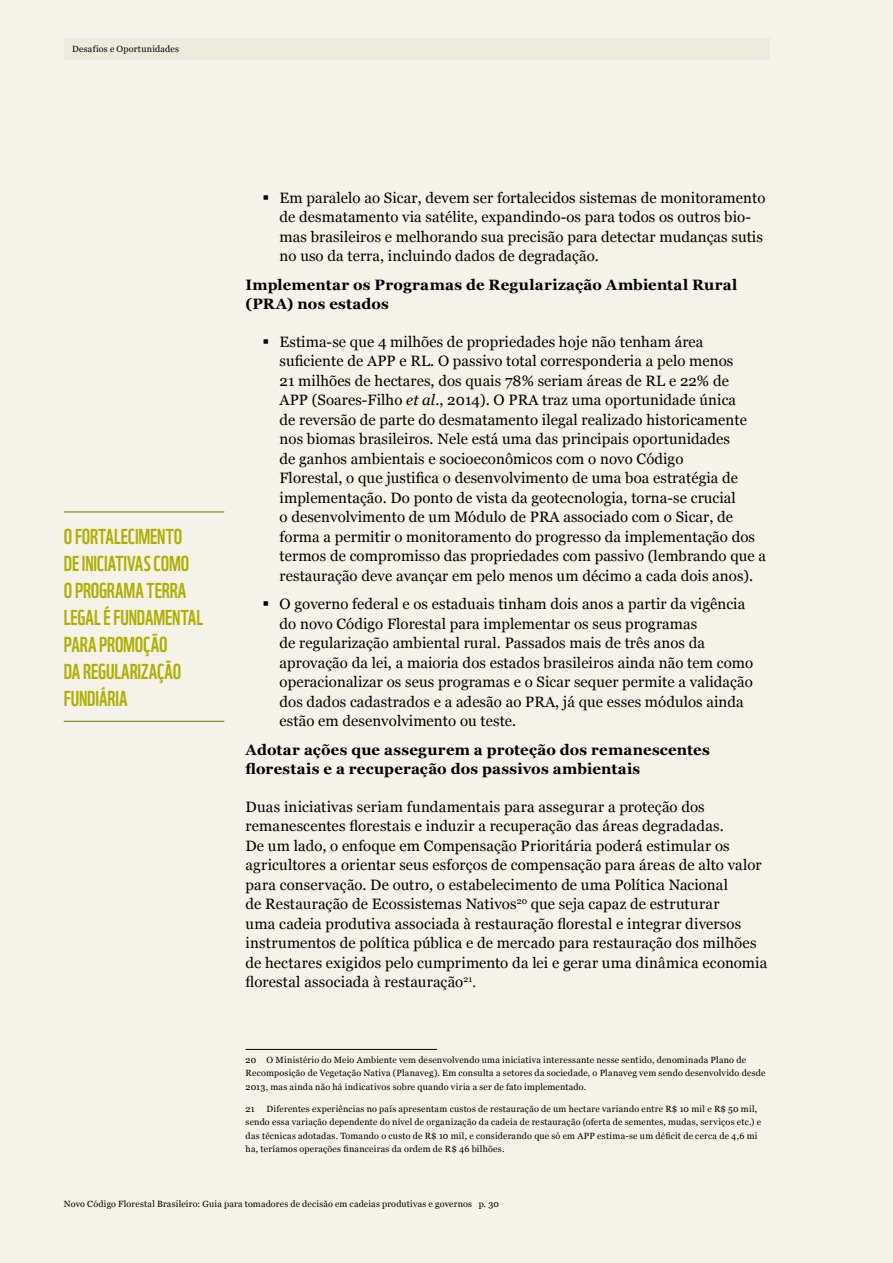
<style>
.page{position:relative;width:893px;height:1263px;background:#f5f2ea}
.page>*{position:absolute;margin:0;border:0;box-sizing:border-box;transform-origin:0 0}
.t1{font:21px/27px "WWF";color:#b0ae00}
.t2{font:15px/19.5px "Georgia";letter-spacing:.005em;color:#000}
.t3{font:700 15px/19.5px "Georgia";letter-spacing:.015em;color:#000}
.t4{font:9px/13.5px "Georgia";letter-spacing:.025em;color:#000}
.s1{font-style:italic}
.s2{font-size:13.5px}
</style>
<div class="page">
<div style="left:64px;top:38px;width:706px;height:22px;background:#edebdb"></div>
<hr style="left:246px;top:1049px;width:191px;height:1px;background:#000">
<hr style="left:64px;top:511px;width:160px;height:1px;background:#768513">
<hr style="left:64px;top:721px;width:160px;height:1px;background:#768513">
<p class="t4" style="left:72px;top:41px;width:108px">Desafios e Oportunidades</p>
<h1 class="t1" style="left:64px;top:520px;width:20px">O FORTA</h1>
<h1 class="t1" style="left:114px;top:520px;width:45px">LECIMENTO</h1>
<h1 class="t1" style="left:64px;top:548px;width:25px">DE INICIATI</h1>
<h1 class="t1" style="left:127px;top:548px;width:62px">VAS COMO</h1>
<h1 class="t1" style="left:64px;top:575px;width:29px">O PROGRA</h1>
<h1 class="t1" style="left:124px;top:575px;width:40px">MA TERRA</h1>
<h1 class="t1" style="left:64px;top:602px;width:59px">LEGA L É FUNDA</h1>
<h1 class="t1" style="left:154px;top:602px;width:51px">MENTAL</h1>
<h1 class="t1" style="left:64px;top:629px;width:9px">PARA</h1>
<h1 class="t1" style="left:64px;top:629px;width:94px;text-indent:35px">PROMOÇÃO<br>DAREGULARIZAÇÃO<br>FUNDI</h1>
<h1 class="t1" style="left:99px;top:683px;width:16px">ÁRIA</h1>
<p class="t2" style="left:280px;top:187px;width:487px">Em paralelo ao Sicar, devem ser fortalecidos sistemas de monitoramento de desmatamento via satélite, expandindo-os para todos os outros bio&shy;mas brasileiros e melhorando sua precisão para detectar mudanças sutis no uso da terra, incluindo dados de degradação.</p>
<p class="t3" style="left:246px;top:274px;width:493px">Implementar os Programas de Regularização Ambiental Rural (PRA) nos estados</p>
<p class="t2" style="left:280px;top:331px;width:488px">Estima-se que 4 milhões de propriedades hoje não tenham área suficiente de APP e RL. O passivo total corresponderia a pelo menos<br>21 milhões de hectares, dos quais 78% seriam áreas de RL e 22% de<br>APP (Soares-Filho <span class="s1">et al</span>., 2014). O PRA traz uma oportunidade única<br>de reversão de parte do desmatamento ilegal realizado historicamente nos biomas brasileiros. Nele está uma das principais oportunidades<br>de ganhos ambientais e socioeconômicos com o novo Código<br>Florestal, o que justifica o desenvolvimento de uma boa estratégia de implementação. Do ponto de vista da geotecnologia, torna-se crucial<br>o desenvolvimento de um Módulo de PRA associado com o Sicar, de forma a permitir o monitoramento do progresso da implementação dos termos de compromisso das propriedades com passivo (lembrando que a restauração deve avançar em pelo menos um décimo a cada dois anos).</p>
<p class="t2" style="left:280px;top:594px;width:475px">O governo federal e os estaduais tinham dois anos a partir da vigência do novo Código Florestal para implementar os seus programas<br>de regularização ambiental rural. Passados mais de três anos da aprovação da lei, a maioria dos estados brasileiros ainda não tem como operacionalizar os seus programas e o Sicar sequer permite a validação dos dados cadastrados e a adesão ao PRA, já que esses módulos ainda estão em desenvolvimento ou teste.</p>
<p class="t3" style="left:246px;top:739px;width:466px">Adotar ações que assegurem a proteção dos remanescentes florestais e a recuperação dos passivos ambientais</p>
<p class="t2" style="left:246px;top:796px;width:523px">Duas iniciativas seriam fundamentais para assegurar a proteção dos remanescentes florestais e induzir a recuperação das áreas degradadas.<br>De um lado, o enfoque em Compensação Prioritária poderá estimular os agricultores a orientar seus esforços de compensação para áreas de alto valor para conservação. De outro, o estabelecimento de uma Política Nacional<br>de Restauração de Ecossistemas Nativos<sup>20</sup> que seja capaz de estruturar<br>uma cadeia produtiva associada à restauração florestal e integrar diversos instrumentos de política pública e de mercado para restauração dos milhões de hectares exigidos pelo cumprimento da lei e gerar uma dinâmica economia florestal associada à restauração<sup>21</sup><span class="s2">.</span></p>
<p class="t4" style="left:246px;top:1053px;width:521px">20 O Ministério do Meio Ambiente vem desenvolvendo uma iniciativa interessante nesse sentido, denominada Plano de<br>Recomposição de Vegetação Nativa (Planaveg). Em consulta a setores da sociedade, o Planaveg vem sendo desenvolvido desde<br>2013, mas ainda não há indicativos sobre quando viria a ser de fato implementado.</p>
<p class="t4" style="left:246px;top:1102px;width:11px">21</p>
<p class="t4" style="left:246px;top:1102px;width:517px;text-indent:21px">Diferentes experiências no país apresentam custos de restauração de um hectare variando entre R$ 10 mil e R$ 50 mil, sendo essa variação dependente do nível de organização da cadeia de restauração (oferta de sementes, mudas, serviços etc.) e das técnicas adotadas. Tomando o custo de R$ 10 mil, e considerando que só em APP estima-se um déficit de cerca de 4,6 mi ha, teríamos operações financeiras da ordem de R$ 46 bilhões.</p>
<p class="t4" style="left:64px;top:1197px;width:437px">Novo Código Florestal Brasileiro: Guia para tomadores de decisão em cadeias produtivas e governos p. 30</p>
</div>
